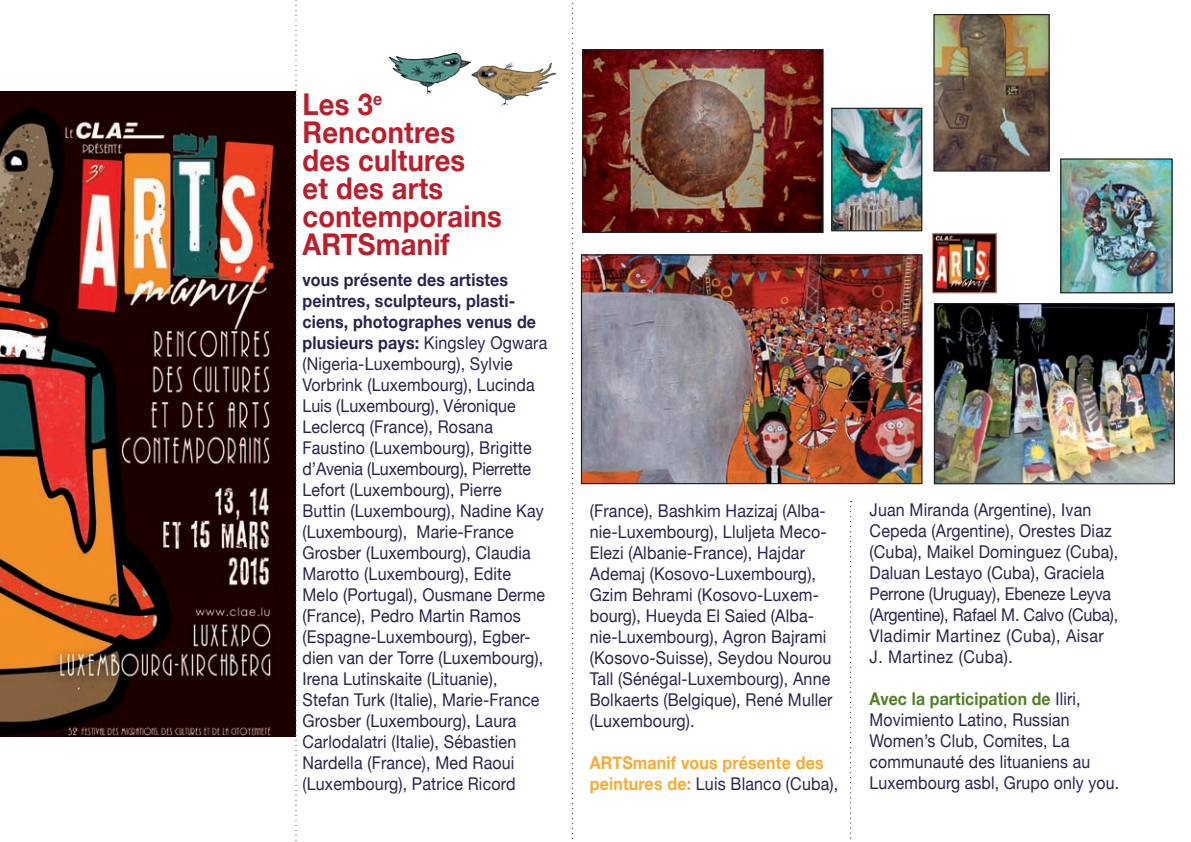
<style>
.page{position:relative;width:1191px;height:842px;background:#fff}
.page>*{position:absolute;margin:0;border:0;box-sizing:border-box;transform-origin:0 0}
.t1{font:700 30px/28px "Helvetica Neue";letter-spacing:.01em;color:#be1d2c;scale:.91 1}
.t2{font:17.6px/21px "Helvetica Neue";letter-spacing:.01em;color:#29254e;scale:.91 1}
.t3{font:17.6px/21px "Helvetica Neue";letter-spacing:.01em;color:#29254e;scale:.9 1}
.t4{font:17.6px/21px "Helvetica Neue";letter-spacing:-.01em;color:#29254e;scale:.91 1}
.t5{font:700 17.6px/21px "Helvetica Neue";letter-spacing:.01em;color:#faaa33;scale:.91 1}
.s1{font-weight:700}
.s2{font-weight:400;color:#29254e}
.s3{font-weight:700;color:#508026}
</style>
<div class="page">
<img style="left:0;top:91px;width:293px;height:646px">
<img style="left:934px;top:235px;width:60px;height:56px">
<div style="left:932px;top:233px;width:64px;height:60px;border:1px solid #c5927e"></div>
<hr style="left:850px;top:498px;width:4px;height:344px;background:#231f20;opacity:.75">
<hr style="left:293px;top:0;width:3px;height:842px;background:#fff;opacity:.75">
<hr style="left:296px;top:0;width:3px;height:842px;background:#231f20;opacity:.75">
<hr style="left:572px;top:0;width:4px;height:842px;background:#231f20;opacity:.75">
<img style="left:583px;top:256px;width:337px;height:226px">
<div style="left:581px;top:254px;width:341px;height:230px;border:1px solid #231f20"></div>
<img style="left:1062px;top:160px;width:108px;height:131px">
<div style="left:1060px;top:158px;width:112px;height:135px;border:1px solid #231f20"></div>
<img style="left:935px;top:16px;width:112px;height:154px">
<div style="left:933px;top:14px;width:116px;height:158px;border:1px solid #231f20"></div>
<img style="left:584px;top:51px;width:237px;height:180px">
<div style="left:582px;top:49px;width:241px;height:184px;border:1px solid #231f20"></div>
<img style="left:833px;top:110px;width:87px;height:119px">
<div style="left:831px;top:108px;width:91px;height:123px;border:1px solid #231f20"></div>
<img style="left:935px;top:305px;width:237px;height:177px">
<div style="left:933px;top:303px;width:241px;height:181px;border:1px solid #231f20"></div>
<img style="left:471px;top:62px;width:85px;height:44px">
<img style="left:389px;top:54px;width:81px;height:39px">
<p class="t1" style="left:302px;top:91px;width:89px">Les 3<sup>e</sup></p>
<p class="t1" style="left:302px;top:119px;width:169px">Rencontres</p>
<p class="t1" style="left:302px;top:147px;width:180px">des cultures</p>
<p class="t1" style="left:302px;top:175px;width:156px">et des arts</p>
<p class="t1" style="left:302px;top:203px;width:221px">contemporains<br>ARTSmanif</p>
<p class="t2" style="left:302px;top:270px;width:270px"><span class="s1">vous présente des artistes peintres, sculpteurs, plasti&shy;ciens, photographes venus de plusieurs pays:</span> Kingsley Ogwara (Nigeria-Luxembourg), Sylvie<br>Vorbrink (Luxembourg), Lucinda<br>Luis (Luxembourg), Véronique<br>Leclercq (France), Rosana<br>Faustino (Luxembourg), Brigitte d’Avenia (Luxembourg), Pierrette<br>Lefort (Luxembourg), Pierre<br>Buttin (Luxembourg), Nadine Kay (Luxembourg), Marie-France<br>Grosber (Luxembourg), Claudia<br>Marotto (Luxembourg), Edite<br>Melo (Portugal), Ousmane Derme (France), Pedro Martin Ramos (Espagne-Luxembourg), Egber&shy;dien van der Torre (Luxembourg),<br>Irena Lutinskaite (Lituanie),<br>Stefan Turk (Italie), Marie-France<br>Grosber (Luxembourg), Laura<br>Carlodalatri (Italie), Sébastien<br>Nardella (France), Med Raoui (Luxembourg), Patrice Ricord</p>
<p class="t2" style="left:590px;top:501px;width:268px">(France), Bashkim Hazizaj (Alba&shy;nie-Luxembourg), Lluljeta Meco-<br>Elezi (Albanie-France), Hajdar<br>Ademaj (Kosovo-Luxembourg),<br>Gzim Behrami (Kosovo-Luxem&shy;bourg), Hueyda El Saied (Alba&shy;nie-Luxembourg), Agron Bajrami (Kosovo-Suisse), Seydou Nourou<br>Tall (Sénégal-Luxembourg), Anne<br>Bolkaerts (Belgique), René Muller (Luxembourg).</p>
<p class="t5" style="left:590px;top:753px;width:274px">ARTSmanif vous présente des peintures de: <span class="s2">Luis Blanco (Cuba),</span></p>
<p class="t2" style="left:869px;top:501px;width:275px">Juan Miranda (Argentine), Ivan<br>Cepeda (Argentine), Orestes Diaz (Cuba), Maikel Dominguez (Cuba),</p>
<p class="t2" style="left:869px;top:564px;width:259px">Daluan Lestayo (Cuba), Graciela</p>
<p class="t4" style="left:869px;top:585px;width:275px">Perrone (Uruguay), Ebeneze Leyva (Argentine), Rafael M. Calvo (Cuba),<br>Vladimir Martinez (Cuba), Aisar<br>J. Martinez (Cuba).</p>
<p class="t3" style="left:869px;top:690px;width:236px"><span class="s3">Avec la participation de</span> Iliri,<br>Movimiento Latino, Russian</p>
<p class="t3" style="left:869px;top:732px;width:279px">Women’s Club, Comites, La communauté des lituaniens au<br>Luxembourg asbl, Grupo only you.</p>
</div>
